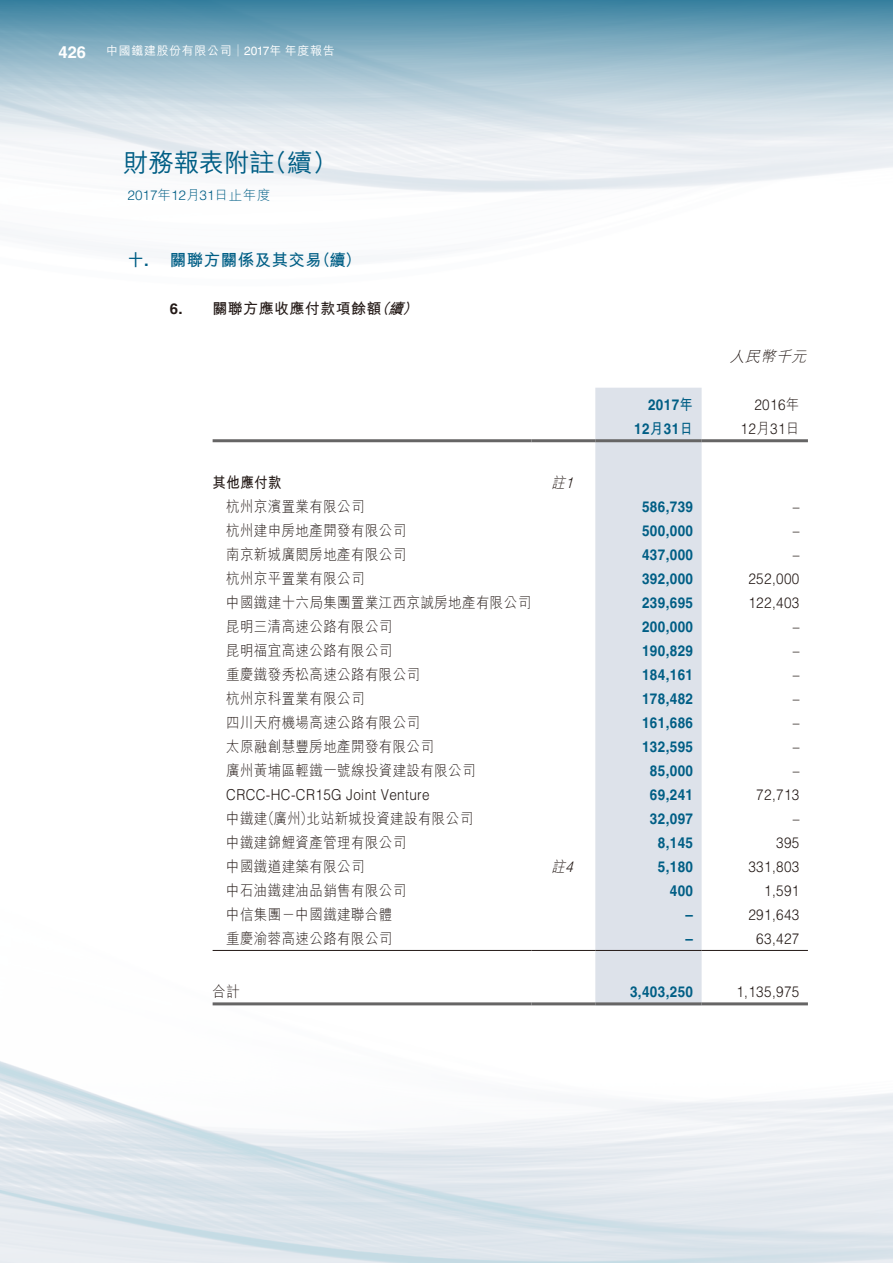
<style>
.page{position:relative;width:893px;height:1263px;background:#fff}
.page>*{position:absolute;margin:0;border:0;box-sizing:border-box;transform-origin:0 0}
.t1{font:500 25.5px "M Hei HK";letter-spacing:-.01em;color:#005e85}
.t2{font:700 16.5px "M Hei HK";letter-spacing:.03em;color:#005e85}
.t3{font:300 15px "M Hei HK";letter-spacing:.03em;color:#231916;scale:.9 1}
.t4{font:700 15px/24px "Helvetica LT Std";letter-spacing:.03em;color:#005e85;text-align:right;scale:.9 1}
.t5{font:300 15px/24px "Helvetica LT Std";letter-spacing:.03em;color:#231916;text-align:right;scale:.9 1}
.t6{font:700 15px "M Hei HK";letter-spacing:.03em;color:#231916}
.t7{font:700 15px "M Hei HK";letter-spacing:.03em;color:#231916;scale:.9 1}
.t8{font:italic 300 15px "M Hei HK";color:#231916}
.t9{font:italic 300 15px "M Hei HK";color:#231916;scale:.9 1}
.t10{font:300 13.5px "Helvetica LT Std";color:#005e85}
.t11{font:500 12px "M Hei HK";letter-spacing:.05em;color:#fff}
.s1{font-family:"Helvetica LT Std";font-weight:700;font-size:16.5px}
.s2{font-family:"Helvetica LT Std";font-weight:400}
.s3{font-family:"M Hei HK"}
.s4{font-family:"Helvetica LT Std"}
.s5{font-style:italic}
</style>
<div class="page">
<svg style="left:0;top:0;width:893px;height:147px;background:#a2c1d0"></svg>
<div style="left:595px;top:388px;width:107px;height:614px;background:#dde2ea"></div>
<hr style="left:213px;top:439px;width:318px;height:3px;background:#666565">
<hr style="left:531px;top:439px;width:64px;height:3px;background:#666565">
<hr style="left:595px;top:439px;width:107px;height:3px;background:#666565">
<hr style="left:702px;top:439px;width:106px;height:3px;background:#666565">
<hr style="left:213px;top:950px;width:318px;height:1px;background:#231916">
<hr style="left:531px;top:950px;width:64px;height:1px;background:#231916">
<hr style="left:595px;top:950px;width:107px;height:1px;background:#231916">
<hr style="left:702px;top:950px;width:106px;height:1px;background:#231916">
<hr style="left:213px;top:1002px;width:318px;height:3px;background:#666565">
<hr style="left:531px;top:1002px;width:64px;height:3px;background:#666565">
<hr style="left:595px;top:1002px;width:107px;height:3px;background:#666565">
<hr style="left:702px;top:1002px;width:106px;height:3px;background:#666565">
<p class="t11" style="left:59px;top:42px;width:278px"><span class="s1">426</span> 中國鐵建股份有限公司∣<span class="s2">2017</span>年年度報告</p>
<h1 class="t1" style="left:123px;top:144px;width:216px">財務報表附註（續）</h1>
<p class="t10" style="left:128px;top:186px;width:145px">2017<span class="s3">年</span>12<span class="s3">月</span>31<span class="s3">日止年度</span></p>
<p class="t2" style="left:127px;top:248px;width:235px">十<span class="s4">.</span> 關聯方關係及其交易（續）</p>
<p class="t6" style="left:170px;top:298px;width:254px"><span class="s4">6.</span> 關聯方應收應付款項餘額<span class="s5">（續）</span></p>
<p class="t8" style="left:729px;top:349px;width:82px">人民幣千元</p>
<p class="t4" style="left:634px;top:392px;width:67px">2017<span class="s3">年<br></span>12<span class="s3">月</span>31<span class="s3">日</span></p>
<p class="t5" style="left:740px;top:392px;width:67px">2016<span class="s3">年<br></span>12<span class="s3">月</span>31<span class="s3">日</span></p>
<p class="t7" style="left:213px;top:472px;width:78px">其他應付款</p>
<p class="t9" style="left:551px;top:475px;width:31px">註<span class="s4">1</span></p>
<p class="t3" style="left:226px;top:499px;width:155px">杭州京濱置業有限公司</p>
<p class="t4" style="left:642px;top:495px;width:58px">586,739</p>
<p class="t5" style="left:793px;top:495px;width:9px">–</p>
<p class="t3" style="left:226px;top:523px;width:202px">杭州建申房地產開發有限公司</p>
<p class="t4" style="left:642px;top:519px;width:58px">500,000</p>
<p class="t5" style="left:793px;top:519px;width:9px">–</p>
<p class="t3" style="left:226px;top:547px;width:202px">南京新城廣閎房地產有限公司</p>
<p class="t4" style="left:642px;top:543px;width:58px">437,000</p>
<p class="t5" style="left:793px;top:543px;width:9px">–</p>
<p class="t3" style="left:226px;top:571px;width:155px">杭州京平置業有限公司</p>
<p class="t4" style="left:642px;top:567px;width:58px">392,000</p>
<p class="t5" style="left:748px;top:567px;width:58px">252,000</p>
<p class="t3" style="left:226px;top:595px;width:340px">中國鐵建十六局集團置業江西京誠房地產有限公司</p>
<p class="t4" style="left:642px;top:591px;width:58px">239,695</p>
<p class="t5" style="left:748px;top:591px;width:58px">122,403</p>
<p class="t3" style="left:226px;top:619px;width:186px">昆明三清高速公路有限公司</p>
<p class="t4" style="left:642px;top:615px;width:58px">200,000</p>
<p class="t5" style="left:793px;top:615px;width:9px">–</p>
<p class="t3" style="left:226px;top:643px;width:186px">昆明福宜高速公路有限公司</p>
<p class="t4" style="left:642px;top:639px;width:58px">190,829</p>
<p class="t5" style="left:793px;top:639px;width:9px">–</p>
<p class="t3" style="left:226px;top:667px;width:217px">重慶鐵發秀松高速公路有限公司</p>
<p class="t4" style="left:642px;top:663px;width:58px">184,161</p>
<p class="t5" style="left:793px;top:663px;width:9px">–</p>
<p class="t3" style="left:226px;top:691px;width:155px">杭州京科置業有限公司</p>
<p class="t4" style="left:642px;top:687px;width:58px">178,482</p>
<p class="t5" style="left:793px;top:687px;width:9px">–</p>
<p class="t3" style="left:226px;top:715px;width:217px">四川天府機場高速公路有限公司</p>
<p class="t4" style="left:642px;top:711px;width:58px">161,686</p>
<p class="t5" style="left:793px;top:711px;width:9px">–</p>
<p class="t3" style="left:226px;top:739px;width:232px">太原融創慧豐房地產開發有限公司</p>
<p class="t4" style="left:642px;top:735px;width:58px">132,595</p>
<p class="t5" style="left:793px;top:735px;width:9px">–</p>
<p class="t3" style="left:226px;top:763px;width:279px">廣州黃埔區輕鐵一號線投資建設有限公司</p>
<p class="t4" style="left:650px;top:759px;width:49px">85,000</p>
<p class="t5" style="left:793px;top:759px;width:9px">–</p>
<p class="t5" style="left:226px;top:783px;width:227px">CRCC-HC-CR15G Joint Venture</p>
<p class="t4" style="left:650px;top:783px;width:49px">69,241</p>
<p class="t5" style="left:756px;top:783px;width:49px">72,713</p>
<p class="t3" style="left:226px;top:811px;width:276px">中鐵建（廣州）北站新城投資建設有限公司</p>
<p class="t4" style="left:650px;top:807px;width:49px">32,097</p>
<p class="t5" style="left:793px;top:807px;width:9px">–</p>
<p class="t3" style="left:226px;top:835px;width:202px">中鐵建錦鯉資產管理有限公司</p>
<p class="t4" style="left:658px;top:831px;width:41px">8,145</p>
<p class="t5" style="left:776px;top:831px;width:27px">395</p>
<p class="t3" style="left:226px;top:859px;width:155px">中國鐵道建築有限公司</p>
<p class="t9" style="left:551px;top:859px;width:31px">註<span class="s4">4</span></p>
<p class="t4" style="left:658px;top:855px;width:41px">5,180</p>
<p class="t5" style="left:748px;top:855px;width:58px">331,803</p>
<p class="t3" style="left:226px;top:883px;width:202px">中石油鐵建油品銷售有限公司</p>
<p class="t4" style="left:670px;top:879px;width:27px">400</p>
<p class="t5" style="left:764px;top:879px;width:41px">1,591</p>
<p class="t3" style="left:226px;top:907px;width:186px">中信集團－中國鐵建聯合體</p>
<p class="t4" style="left:686px;top:903px;width:10px">–</p>
<p class="t5" style="left:748px;top:903px;width:58px">291,643</p>
<p class="t3" style="left:226px;top:931px;width:186px">重慶渝蓉高速公路有限公司</p>
<p class="t4" style="left:686px;top:927px;width:10px">–</p>
<p class="t5" style="left:756px;top:927px;width:49px">63,427</p>
<p class="t3" style="left:213px;top:984px;width:32px">合計</p>
<p class="t4" style="left:630px;top:979px;width:72px">3,403,250</p>
<p class="t5" style="left:736px;top:979px;width:72px">1,135,975</p>
</div>
